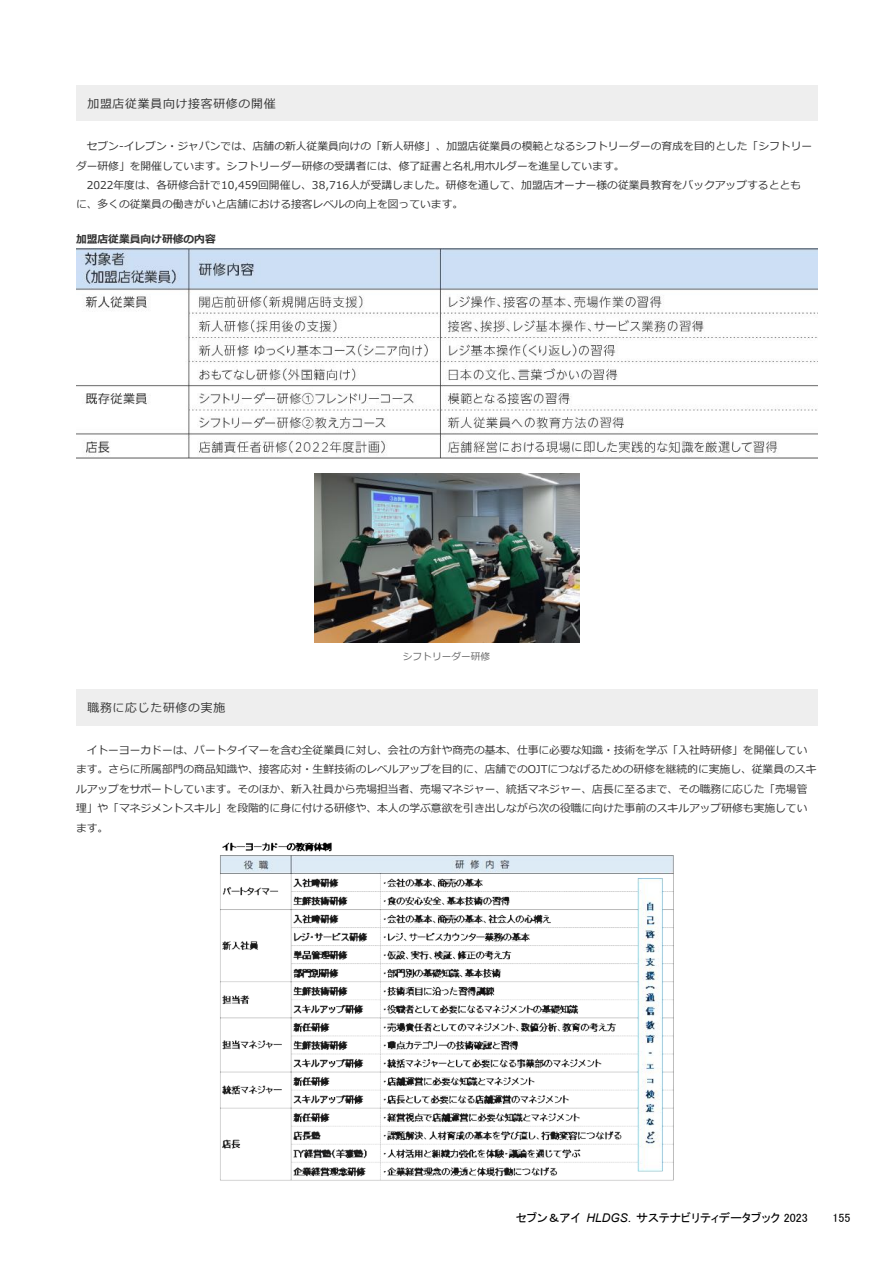
<style>
.page{position:relative;width:893px;height:1263px;background:#fff}
.page>*{position:absolute;margin:0;border:0;box-sizing:border-box;transform-origin:0 0}
.t1{font:12px "MS P Gothic";color:#000}
.t2{font:italic 12px "Arial";color:#000}
.t3{font:11.85px "Meiryo";letter-spacing:.065em;color:#333}
.t4{font:10.8px/19.4px "Meiryo";color:#333}
.t5{font:700 10.8px "Meiryo";color:#333}
.t6{font:9.6px "Meiryo";color:#666}
</style>
<div class="page">
<div style="left:76px;top:86px;width:741px;height:35px;background:#eee"></div>
<div style="left:76px;top:689px;width:741px;height:37px;background:#eee"></div>
<img style="left:76px;top:249px;width:741px;height:209px">
<img style="left:314px;top:473px;width:265px;height:169px">
<img style="left:220px;top:842px;width:454px;height:339px">
<p class="t3" style="left:87px;top:96px;width:189px">加盟店従業員向け接客研修の開催</p>
<p class="t4" style="left:76px;top:136px;width:737px;line-height:19.8px;text-indent:11px">セブン‐イレブン・ジャパンでは、店舗の新人従業員向けの「新人研修」、加盟店従業員の模範となるシフトリーダーの育成を目的とした「シフトリーダー研修」を開催しています。シフトリーダー研修の受講者には、修了証書と名札用ホルダーを進呈しています。</p>
<p class="t4" style="left:76px;top:176px;width:726px;text-indent:11px">2022年度は、各研修合計で10,459回開催し、38,716人が受講しました。研修を通して、加盟店オーナー様の従業員教育をバックアップするとともに、多くの従業員の働きがいと店舗における接客レベルの向上を図っています。</p>
<p class="t5" style="left:76px;top:231px;width:141px">加盟店従業員向け研修の内容</p>
<p class="t6" style="left:403px;top:650px;width:89px">シフトリーダー研修</p>
<p class="t3" style="left:87px;top:700px;width:139px">職務に応じた研修の実施</p>
<p class="t4" style="left:76px;top:741px;width:741px;text-indent:11px">イトーヨーカドーは、パートタイマーを含む全従業員に対し、会社の方針や商売の基本、仕事に必要な知識・技術を学ぶ「入社時研修」を開催しています。さらに所属部門の商品知識や、接客応対・生鮮技術のレベルアップを目的に、店舗でのOJTにつなげるための研修を継続的に実施し、従業員のスキルアップをサポートしています。そのほか、新入社員から売場担当者、売場マネジャー、統括マネジャー、店長に至るまで、その職務に応じた「売場管理」や「マネジメントスキル」を段階的に身に付ける研修や、本人の学ぶ意欲を引き出しながら次の役職に向けた事前のスキルアップ研修も実施しています。</p>
<p class="t1" style="left:516px;top:1211px;width:293px">セブン＆アイ　　　　　　　サステナビリティデータブック 2023</p>
<p class="t2" style="left:586px;top:1211px;width:46px">HLDGS.</p>
<p class="t1" style="left:832px;top:1211px;width:19px">155</p>
</div>
